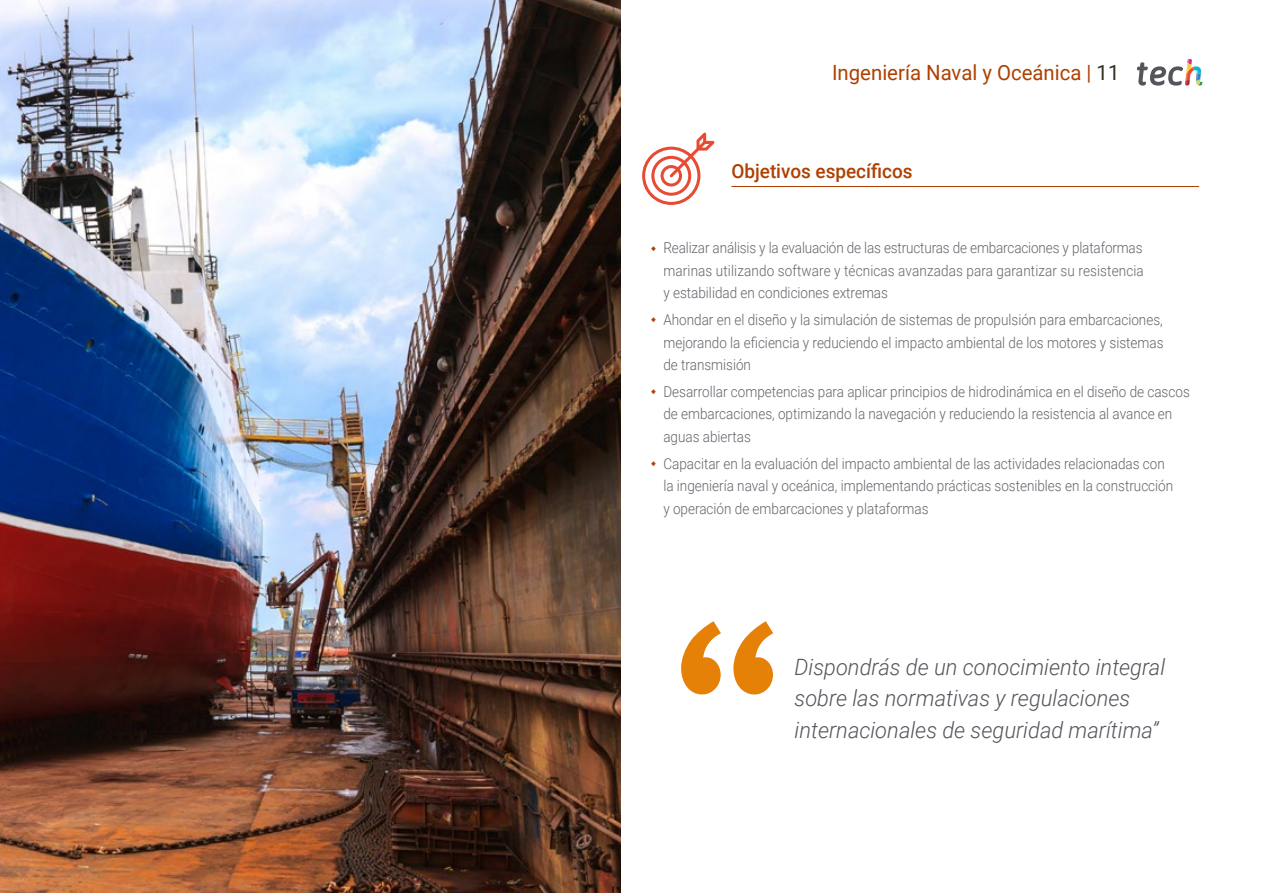
<style>
.page{position:relative;width:1263px;height:893px;background:#fff}
.page>*{position:absolute;margin:0;border:0;box-sizing:border-box;transform-origin:0 0}
.t1{font:italic 300 22.5px/31.5px "Roboto";color:#52555b}
.t2{font:21px "Roboto";color:#ae4000}
.t3{font:500 19.5px "Roboto";color:#ae4000}
.t4{font:300 15px/22.5px "Roboto";color:#61646a;text-align:justify;scale:.9 1}
.s1{color:#312e20}
</style>
<div class="page">
<img style="left:0;top:0;width:621px;height:893px">
<hr style="left:731px;top:186px;width:468px;height:1px;background:#ae4000">
<svg style="left:642px;top:133px;width:72px;height:72px"></svg>
<svg style="left:681px;top:621px;width:92px;height:73px"></svg>
<svg style="left:1137px;top:59px;width:65px;height:27px"></svg>
<h2 class="t2" style="left:832px;top:57px;width:289px">Ingeniería Naval y Oceánica | <span class="s1">11</span></h2>
<h3 class="t3" style="left:731px;top:158px;width:183px">Objetivos específicos</h3>
<p class="t4" style="left:663px;top:236px;width:535px">Realizar análisis y la evaluación de las estructuras de embarcaciones y plataformas marinas utilizando software y técnicas avanzadas para garantizar su resistencia y estabilidad en condiciones extremas</p>
<p class="t4" style="left:663px;top:308px;width:557px">Ahondar en el diseño y la simulación de sistemas de propulsión para embarcaciones, mejorando la eficiencia y reduciendo el impacto ambiental de los motores y sistemas de transmisión</p>
<p class="t4" style="left:663px;top:380px;width:586px;text-align:left">Desarrollar competencias para aplicar principios de hidrodinámica en el diseño de cascos de embarcaciones, optimizando la navegación y reduciendo la resistencia al avance en aguas abiertas</p>
<p class="t4" style="left:663px;top:451px;width:568px;text-align:left">Capacitar en la evaluación del impacto ambiental de las actividades relacionadas con la ingeniería naval y oceánica, implementando prácticas sostenibles en la construcción y operación de embarcaciones y plataformas</p>
<h1 class="t1" style="left:794px;top:650px;width:372px">Dispondrás de un conocimiento integral sobre las normativas y regulaciones internacionales de seguridad marítima”</h1>
</div>
